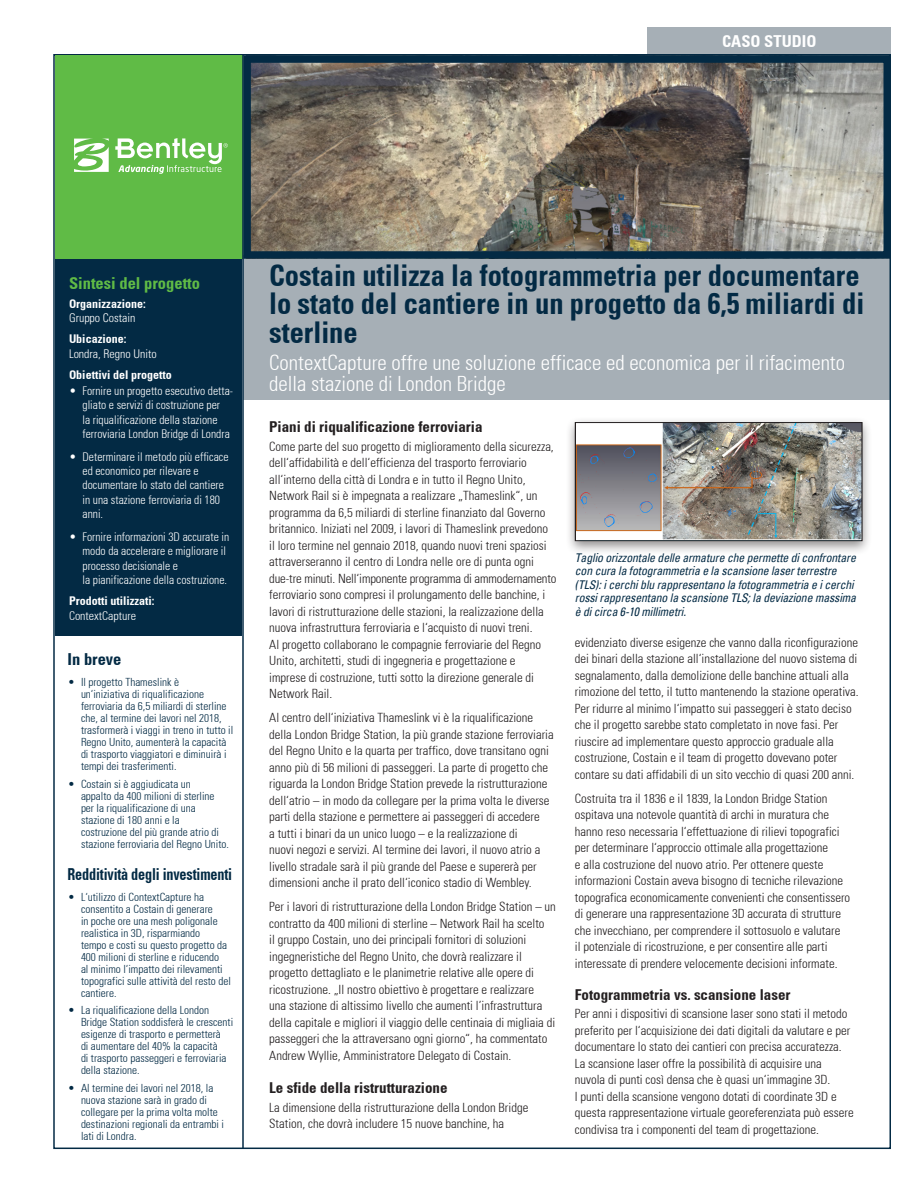
<style>
.page{position:relative;width:918px;height:1188px;background:#fff}
.page>*{position:absolute;margin:0;border:0;box-sizing:border-box;transform-origin:0 0}
.S__Title{font:700 condensed 30px/28.5px "Univers 67";color:#032a44;scale:.95 1}
.S__Sub-title{font:300 condensed 21px/21px "Univers 47";color:#fff}
.S__Sidebar_Header_B{font:700 condensed 16.5px "Univers 67";letter-spacing:-.01em;color:#032a44;scale:.86 1}
.S__Sidebar_Header_G{font:700 condensed 16.5px "Univers 67";color:#60bb46}
.t1{font:700 condensed 16.5px "Univers 67";color:#fff}
.S__Sidebar_Header_B-2{font:700 condensed 16.5px "Univers 67";letter-spacing:-.01em;color:#032a44}
.S__Body_Sub-Heads{font:700 condensed 15px "Univers 67";color:#231f20}
.S__Body_copy{font:300 condensed 12.75px/16.5px "Univers 47";color:#231f20}
.S__Sidebar_body_Whi{font:300 condensed 12px/14.4px "Univers 47";color:#fff}
.S__Image_captions{font:italic condensed 12px/13.5px "Univers";letter-spacing:-.01em;color:#032a44}
.S__Sidebar_sub-head{font:700 condensed 12px "Univers 67";color:#fff}
.S__Sidebar_body_Whi-2{font:300 condensed 12px "Univers";color:#fff}
.t2{font:300 condensed 11.25px/12px "Univers 47";color:#032a44}
.s1{font-family:"Univers";font-weight:700}
</style>
<div class="page">
<div style="left:648px;top:27px;width:243px;height:27px;background:#a6afb6"></div>
<div style="left:244px;top:255px;width:647px;height:145px;background:#a6afb6"></div>
<img style="left:252px;top:64px;width:630px;height:186px">
<div style="left:243px;top:55px;width:648px;height:204px;border:8px solid #032a44"></div>
<div style="left:56px;top:258px;width:186px;height:377px;background:#032a44"></div>
<div style="left:565px;top:417px;width:308px;height:139px;background:#231f20;opacity:.5"></div>
<img style="left:574px;top:422px;width:289px;height:119px">
<div style="left:56px;top:55px;width:187px;height:204px;background:#60bb46"></div>
<svg style="left:74px;top:139px;width:35px;height:33px"></svg>
<svg style="left:115px;top:138px;width:113px;height:36px"></svg>
<hr style="left:242px;top:55px;width:2px;height:1093px;background:#032a44">
<p class="t1" style="left:722px;top:31px;width:96px">CASO STUDIO</p>
<p class="S__Sidebar_Header_G" style="left:69px;top:273px;width:133px">Sintesi del progetto</p>
<p class="S__Sidebar_sub-head" style="left:69px;top:296px;width:78px">Organizzazione:</p>
<p class="S__Sidebar_body_Whi-2" style="left:69px;top:311px;width:68px">Gruppo Costain</p>
<p class="S__Sidebar_sub-head" style="left:69px;top:332px;width:59px">Ubicazione:</p>
<p class="S__Sidebar_body_Whi-2" style="left:69px;top:346px;width:89px">Londra, Regno Unito</p>
<p class="S__Sidebar_sub-head" style="left:69px;top:367px;width:104px">Obiettivi del progetto</p>
<p class="S__Sidebar_body_Whi" style="left:82px;top:383px;width:152px;text-indent:-12px"><span class="s1">•</span> Fornire un progetto esecutivo detta&shy;gliato e servizi di costruzione per<br>la riqualificazione della stazione ferroviaria London Bridge di Londra</p>
<p class="S__Sidebar_body_Whi" style="left:82px;top:449px;width:148px;text-indent:-12px"><span class="s1">•</span> Determinare il metodo più efficace ed economico per rilevare e documentare lo stato del cantiere in una stazione ferroviaria di 180 anni.</p>
<p class="S__Sidebar_body_Whi" style="left:82px;top:529px;width:148px;text-indent:-12px"><span class="s1">•</span> Fornire informazioni 3D accurate in modo da accelerare e migliorare il processo decisionale e<br>la pianificazione della costruzione.</p>
<p class="S__Sidebar_sub-head" style="left:69px;top:594px;width:87px">Prodotti utilizzati:</p>
<p class="S__Sidebar_body_Whi" style="left:69px;top:608px;width:69px">ContextCapture</p>
<p class="S__Sidebar_Header_B-2" style="left:68px;top:649px;width:56px">In breve</p>
<p class="t2" style="left:81px;top:676px;width:154px;text-indent:-12px"><span class="s1">•</span> Il progetto Thameslink è<br>un‘iniziativa di riqualificazione ferroviaria da 6,5 miliardi di sterline che, al termine dei lavori nel 2018, trasformerà i viaggi in treno in tutto il Regno Unito, aumenterà la capacità di trasporto viaggiatori e diminuirà i tempi dei trasferimenti.</p>
<p class="t2" style="left:81px;top:778px;width:150px;text-indent:-12px"><span class="s1">•</span> Costain si è aggiudicata un<br>appalto da 400 milioni di sterline per la riqualificazione di una stazione di 180 anni e la<br>costruzione del più grande atrio di stazione ferroviaria del Regno Unito.</p>
<p class="S__Sidebar_Header_B" style="left:68px;top:864px;width:193px">Redditività degli investimenti</p>
<p class="t2" style="left:81px;top:891px;width:151px;text-indent:-12px"><span class="s1">•</span> L‘utilizzo di ContextCapture ha consentito a Costain di generare<br>in poche ore una mesh poligonale realistica in 3D, risparmiando<br>tempo e costi su questo progetto da<br>400 milioni di sterline e riducendo<br>al minimo l‘impatto dei rilevamenti topografici sulle attività del resto del cantiere.</p>
<p class="t2" style="left:81px;top:1004px;width:154px;text-indent:-12px"><span class="s1">•</span> La riqualificazione della London Bridge Station soddisferà le crescenti esigenze di trasporto e permetterà<br>di aumentare del 40% la capacità<br>di trasporto passeggeri e ferroviaria della stazione.</p>
<p class="t2" style="left:81px;top:1082px;width:145px;text-indent:-12px"><span class="s1">•</span> Al termine dei lavori nel 2018, la nuova stazione sarà in grado di collegare per la prima volta molte destinazioni regionali da entrambi i lati di Londra.</p>
<p class="S__Title" style="left:269px;top:261px;width:628px">Costain utilizza la fotogrammetria per documentare lo stato del cantiere in un progetto da 6,5 miliardi di sterline</p>
<p class="S__Sub-title" style="left:269px;top:353px;width:578px">ContextCapture offre une soluzione efficace ed economica per il rifacimento della stazione di London Bridge</p>
<p class="S__Body_Sub-Heads" style="left:269px;top:418px;width:215px">Piani di riqualificazione ferroviaria</p>
<p class="S__Body_copy" style="left:269px;top:438px;width:289px">Come parte del suo progetto di miglioramento della sicurezza, dell‘affidabilità e dell‘efficienza del trasporto ferroviario all‘interno della città di Londra e in tutto il Regno Unito, Network Rail si è impegnata a realizzare „Thameslink“, un programma da 6,5 miliardi di sterline finanziato dal Governo britannico. Iniziati nel 2009, i lavori di Thameslink prevedono il loro termine nel gennaio 2018, quando nuovi treni spaziosi attraverseranno il centro di Londra nelle ore di punta ogni due-tre minuti. Nell‘imponente programma di ammodernamento ferroviario sono compresi il prolungamento delle banchine, i lavori di ristrutturazione delle stazioni, la realizzazione della nuova infrastruttura ferroviaria e l‘acquisto di nuovi treni.<br>Al progetto collaborano le compagnie ferroviarie del Regno Unito, architetti, studi di ingegneria e progettazione e<br>imprese di costruzione, tutti sotto la direzione generale di Network Rail.</p>
<p class="S__Body_copy" style="left:269px;top:710px;width:286px">Al centro dell‘iniziativa Thameslink vi è la riqualificazione della London Bridge Station, la più grande stazione ferroviaria del Regno Unito e la quarta per traffico, dove transitano ogni anno più di 56 milioni di passeggeri. La parte di progetto che riguarda la London Bridge Station prevede la ristrutturazione dell‘atrio – in modo da collegare per la prima volta le diverse parti della stazione e permettere ai passeggeri di accedere<br>a tutti i binari da un unico luogo – e la realizzazione di<br>nuovi negozi e servizi. Al termine dei lavori, il nuovo atrio a livello stradale sarà il più grande del Paese e supererà per dimensioni anche il prato dell‘iconico stadio di Wembley.</p>
<p class="S__Body_copy" style="left:269px;top:899px;width:288px">Per i lavori di ristrutturazione della London Bridge Station – un contratto da 400 milioni di sterline – Network Rail ha scelto<br>il gruppo Costain, uno dei principali fornitori di soluzioni ingegneristiche del Regno Unito, che dovrà realizzare il progetto dettagliato e le planimetrie relative alle opere di ricostruzione. „Il nostro obiettivo è progettare e realizzare<br>una stazione di altissimo livello che aumenti l’infrastruttura della capitale e migliori il viaggio delle centinaia di migliaia di passeggeri che la attraversano ogni giorno“, ha commentato Andrew Wyllie, Amministratore Delegato di Costain.</p>
<p class="S__Body_Sub-Heads" style="left:269px;top:1078px;width:180px">Le sfide della ristrutturazione</p>
<p class="S__Body_copy" style="left:269px;top:1099px;width:261px">La dimensione della ristrutturazione della London Bridge<br>Station, che dovrà includere 15 nuove banchine, ha</p>
<p class="S__Image_captions" style="left:575px;top:550px;width:283px">Taglio orizzontale delle armature che permette di confrontare con cura la fotogrammetria e la scansione laser terrestre (TLS): i cerchi blu rappresentano la fotogrammetria e i cerchi rossi rappresentano la scansione TLS; la deviazione massima è di circa 6-10 millimetri.</p>
<p class="S__Body_copy" style="left:575px;top:634px;width:285px">evidenziato diverse esigenze che vanno dalla riconfigurazione dei binari della stazione all‘installazione del nuovo sistema di segnalamento, dalla demolizione delle banchine attuali alla rimozione del tetto, il tutto mantenendo la stazione operativa.<br>Per ridurre al minimo l‘impatto sui passeggeri è stato deciso che il progetto sarebbe stato completato in nove fasi. Per riuscire ad implementare questo approccio graduale alla costruzione, Costain e il team di progetto dovevano poter contare su dati affidabili di un sito vecchio di quasi 200 anni.</p>
<p class="S__Body_copy" style="left:575px;top:790px;width:277px">Costruita tra il 1836 e il 1839, la London Bridge Station ospitava una notevole quantità di archi in muratura che hanno reso necessaria l‘effettuazione di rilievi topografici per determinare l‘approccio ottimale alla progettazione<br>e alla costruzione del nuovo atrio. Per ottenere queste informazioni Costain aveva bisogno di tecniche rilevazione topografica economicamente convenienti che consentissero di generare una rappresentazione 3D accurata di strutture che invecchiano, per comprendere il sottosuolo e valutare<br>il potenziale di ricostruzione, e per consentire alle parti interessate di prendere velocemente decisioni informate.</p>
<p class="S__Body_Sub-Heads" style="left:575px;top:985px;width:217px">Fotogrammetria vs. scansione laser</p>
<p class="S__Body_copy" style="left:575px;top:1006px;width:280px">Per anni i dispositivi di scansione laser sono stati il metodo preferito per l‘acquisizione dei dati digitali da valutare e per documentare lo stato dei cantieri con precisa accuratezza.<br>La scansione laser offre la possibilità di acquisire una nuvola di punti così densa che è quasi un‘immagine 3D.<br>I punti della scansione vengono dotati di coordinate 3D e questa rappresentazione virtuale georeferenziata può essere condivisa tra i componenti del team di progettazione.</p>
</div>
